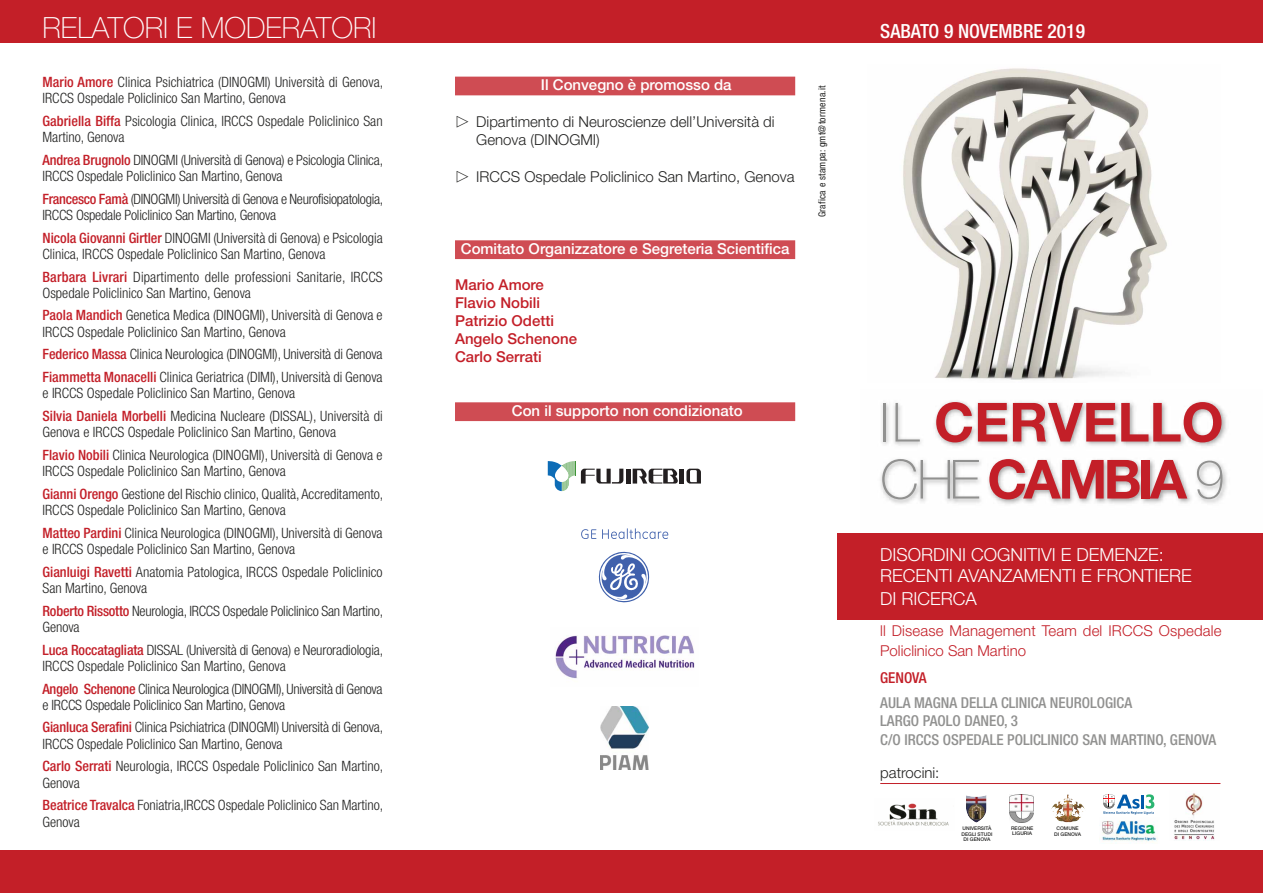
<style>
.page{position:relative;width:1263px;height:893px;background:#fff}
.page>*{position:absolute;margin:0;border:0;box-sizing:border-box;transform-origin:0 0}
.t1{font:700 54px "Helvetica Neue LT Std";color:#c31f28}
.t2{font:100 29.25px "Helvetica Neue LT Std";color:#fff}
.t3{font:500 condensed 19.5px "Helvetica Neue LT Std";color:#fff}
.t4{font:300 18px "Helvetica Neue LT Std";color:#fff}
.t5{font:300 15px/18px "Helvetica Neue LT Std";color:#222221}
.t6{font:500 condensed 15px "Helvetica Neue LT Std";color:#919190}
.t7{font:500 15px "Helvetica Neue LT Std";color:#fff}
.t8{font:500 15px "Helvetica Neue LT Std";color:#c31f28}
.t9{font:300 15px/19.5px "Helvetica Neue LT Std";letter-spacing:.01em;color:#c31f28}
.t10{font:500 condensed 15px "Helvetica Neue LT Std";color:#c31f28}
.t11{font:300 condensed 14.25px/16.5px "Helvetica Neue LT Std";color:#222221}
.t12{font:300 condensed 14.25px/16.5px "Helvetica Neue LT Std";letter-spacing:-.02em;color:#222221}
.t13{font:condensed 9.75px "Helvetica Neue LT Std";letter-spacing:.025em;color:#222221}
.t14{font:500 4.95px "Helvetica Neue LT Std";color:#222221}
.s1{font-weight:500;color:#c31f28}
.s2{font-weight:100;color:#919190}
</style>
<div class="page">
<div style="left:455px;top:77px;width:340px;height:18px;background:#cf4c53"></div>
<div style="left:455px;top:240px;width:340px;height:19px;background:#cf4c53"></div>
<div style="left:455px;top:402px;width:340px;height:19px;background:#cf4c53"></div>
<svg style="left:686px;top:469px;width:15px;height:15px"></svg>
<hr style="left:626px;top:469px;width:4px;height:15px;background:#231f20">
<div style="left:679px;top:469px;width:5px;height:15px;background:#231f20"></div>
<svg style="left:633px;top:469px;width:45px;height:15px"></svg>
<svg style="left:548px;top:461px;width:75px;height:30px"></svg>
<svg style="left:581px;top:529px;width:15px;height:10px"></svg>
<svg style="left:602px;top:528px;width:66px;height:11px"></svg>
<svg style="left:598px;top:551px;width:52px;height:52px"></svg>
<img style="left:555px;top:635px;width:140px;height:44px">
<img style="left:601px;top:706px;width:47px;height:63px">
<img style="left:903px;top:68px;width:264px;height:312px">
<img style="left:880px;top:401px;width:347px;height:103px">
<div style="left:0;top:0;width:1263px;height:43px;background:#c31f28"></div>
<div style="left:0;top:850px;width:1263px;height:43px;background:#c31f28"></div>
<img style="left:966px;top:795px;width:20px;height:28px">
<img style="left:1010px;top:794px;width:23px;height:28px">
<svg style="left:1103px;top:794px;width:51px;height:20px"></svg>
<hr style="left:880px;top:783px;width:340px;height:1px;background:#c31f28">
<img style="left:1099px;top:820px;width:59px;height:22px">
<img style="left:1174px;top:793px;width:41px;height:47px">
<div style="left:838px;top:533px;width:425px;height:87px;background:#c31f28"></div>
<img style="left:878px;top:803px;width:71px;height:23px">
<p class="t2" style="left:43px;top:11px;width:336px">RELATORI E MODERATORI</p>
<p class="t11" style="left:43px;top:75px;width:342px"><span class="s1">Mario Amore</span> Clinica Psichiatrica (DINOGMI) Università di Genova,<br>IRCCS Ospedale Policlinico San Martino, Genova</p>
<p class="t11" style="left:43px;top:114px;width:342px"><span class="s1">Gabriella Biffa</span> Psicologia Clinica, IRCCS Ospedale Policlinico San<br>Martino, Genova</p>
<p class="t11" style="left:43px;top:153px;width:342px"><span class="s1">Andrea Brugnolo</span> DINOGMI (Università di Genova) e Psicologia Clinica,<br>IRCCS Ospedale Policlinico San Martino, Genova</p>
<p class="t12" style="left:43px;top:192px;width:342px"><span class="s1">Francesco Famà</span> (DINOGMI) Università di Genova e Neurofisiopatologia,<br>IRCCS Ospedale Policlinico San Martino, Genova</p>
<p class="t11" style="left:43px;top:231px;width:342px"><span class="s1">Nicola Giovanni Girtler</span> DINOGMI (Università di Genova) e Psicologia<br>Clinica, IRCCS Ospedale Policlinico San Martino, Genova</p>
<p class="t11" style="left:43px;top:270px;width:342px"><span class="s1">Barbara Livrari</span> Dipartimento delle professioni Sanitarie, IRCCS<br>Ospedale Policlinico San Martino, Genova</p>
<p class="t11" style="left:43px;top:309px;width:342px"><span class="s1">Paola Mandich</span> Genetica Medica (DINOGMI), Università di Genova e<br>IRCCS Ospedale Policlinico San Martino, Genova</p>
<p class="t11" style="left:43px;top:348px;width:342px"><span class="s1">Federico Massa</span> Clinica Neurologica (DINOGMI), Università di Genova</p>
<p class="t11" style="left:43px;top:370px;width:342px"><span class="s1">Fiammetta Monacelli</span> Clinica Geriatrica (DIMI), Università di Genova e IRCCS Ospedale Policlinico San Martino, Genova</p>
<p class="t11" style="left:43px;top:409px;width:342px"><span class="s1">Silvia Daniela Morbelli</span> Medicina Nucleare (DISSAL), Università di<br>Genova e IRCCS Ospedale Policlinico San Martino, Genova</p>
<p class="t11" style="left:43px;top:448px;width:342px"><span class="s1">Flavio Nobili</span> Clinica Neurologica (DINOGMI), Università di Genova e<br>IRCCS Ospedale Policlinico San Martino, Genova</p>
<p class="t11" style="left:43px;top:487px;width:342px"><span class="s1">Gianni Orengo</span> Gestione del Rischio clinico, Qualità, Accreditamento,<br>IRCCS Ospedale Policlinico San Martino, Genova</p>
<p class="t11" style="left:43px;top:526px;width:342px"><span class="s1">Matteo Pardini</span> Clinica Neurologica (DINOGMI), Università di Genova e IRCCS Ospedale Policlinico San Martino, Genova</p>
<p class="t11" style="left:43px;top:565px;width:342px"><span class="s1">Gianluigi Ravetti</span> Anatomia Patologica, IRCCS Ospedale Policlinico<br>San Martino, Genova</p>
<p class="t11" style="left:43px;top:604px;width:342px"><span class="s1">Roberto Rissotto</span> Neurologia, IRCCS Ospedale Policlinico San Martino,<br>Genova</p>
<p class="t11" style="left:43px;top:643px;width:342px"><span class="s1">Luca Roccatagliata</span> DISSAL (Università di Genova) e Neuroradiologia,<br>IRCCS Ospedale Policlinico San Martino, Genova</p>
<p class="t12" style="left:43px;top:682px;width:342px"><span class="s1">Angelo Schenone</span> Clinica Neurologica (DINOGMI), Università di Genova e IRCCS Ospedale Policlinico San Martino, Genova</p>
<p class="t11" style="left:43px;top:721px;width:342px"><span class="s1">Gianluca Serafini</span> Clinica Psichiatrica (DINOGMI) Università di Genova,<br>IRCCS Ospedale Policlinico San Martino, Genova</p>
<p class="t11" style="left:43px;top:760px;width:342px"><span class="s1">Carlo Serrati</span> Neurologia, IRCCS Ospedale Policlinico San Martino,<br>Genova</p>
<p class="t11" style="left:43px;top:799px;width:342px"><span class="s1">Beatrice Travalca</span> Foniatria,IRCCS Ospedale Policlinico San Martino,<br>Genova</p>
<p class="t7" style="left:541px;top:80px;width:192px">Il Convegno è promosso da</p>
<p class="t5" style="left:476px;top:114px;width:300px;text-indent:-21px">▷ Dipartimento di Neuroscienze dell’Università di<br>Genova (DINOGMI)</p>
<p class="t5" style="left:455px;top:169px;width:341px">▷ IRCCS Ospedale Policlinico San Martino, Genova</p>
<p class="t7" style="left:461px;top:243px;width:330px">Comitato Organizzatore e Segreteria Scientifica</p>
<p class="t8" style="left:455px;top:279px;width:90px">Mario Amore</p>
<p class="t8" style="left:455px;top:297px;width:87px">Flavio Nobili</p>
<p class="t8" style="left:455px;top:315px;width:100px">Patrizio Odetti</p>
<p class="t8" style="left:455px;top:333px;width:123px">Angelo Schenone</p>
<p class="t8" style="left:455px;top:351px;width:88px">Carlo Serrati</p>
<p class="t13" style="left:816px;top:217px;width:133px;rotate:-90deg">Grafica e stampa: gmt@tormena.it</p>
<p class="t3" style="left:880px;top:24px;width:206px">SABATO 9 NOVEMBRE 2019</p>
<p class="t7" style="left:512px;top:405px;width:232px">Con il supporto non condizionato</p>
<p class="t1" style="left:880px;top:391px;width:345px"><span class="s2">IL</span> CERVELLO</p>
<p class="t1" style="left:880px;top:448px;width:346px"><span class="s2">CHE</span> CAMBIA <span class="s2">9</span></p>
<p class="t4" style="left:880px;top:548px;width:285px">DISORDINI COGNITIVI E DEMENZE:</p>
<p class="t4" style="left:880px;top:569px;width:313px">RECENTI AVANZAMENTI E FRONTIERE</p>
<p class="t4" style="left:880px;top:592px;width:98px">DI RICERCA</p>
<p class="t9" style="left:880px;top:623px;width:343px">ll Disease Management Team del IRCCS Ospedale<br>Policlinico San Martino</p>
<p class="t10" style="left:880px;top:672px;width:48px">GENOVA</p>
<p class="t6" style="left:880px;top:697px;width:253px">AULA MAGNA DELLA CLINICA NEUROLOGICA</p>
<p class="t6" style="left:880px;top:715px;width:139px">LARGO PAOLO DANEO, 3</p>
<p class="t6" style="left:880px;top:734px;width:338px">C/O IRCCS OSPEDALE POLICLINICO SAN MARTINO, GENOVA</p>
<p class="t5" style="left:880px;top:765px;width:61px">patrocini:</p>
<p class="t14" style="left:962px;top:827px;width:30px">UNIVERSITÀ</p>
<p class="t14" style="left:961px;top:832px;width:32px">DEGLI STUDI</p>
<p class="t14" style="left:963px;top:838px;width:28px">DI GENOVA</p>
<p class="t14" style="left:1011px;top:826px;width:24px">REGIONE</p>
<p class="t14" style="left:1012px;top:832px;width:21px">LIGURIA</p>
<p class="t14" style="left:1056px;top:827px;width:24px">COMUNE</p>
<p class="t14" style="left:1054px;top:832px;width:28px">DI GENOVA</p>
</div>
